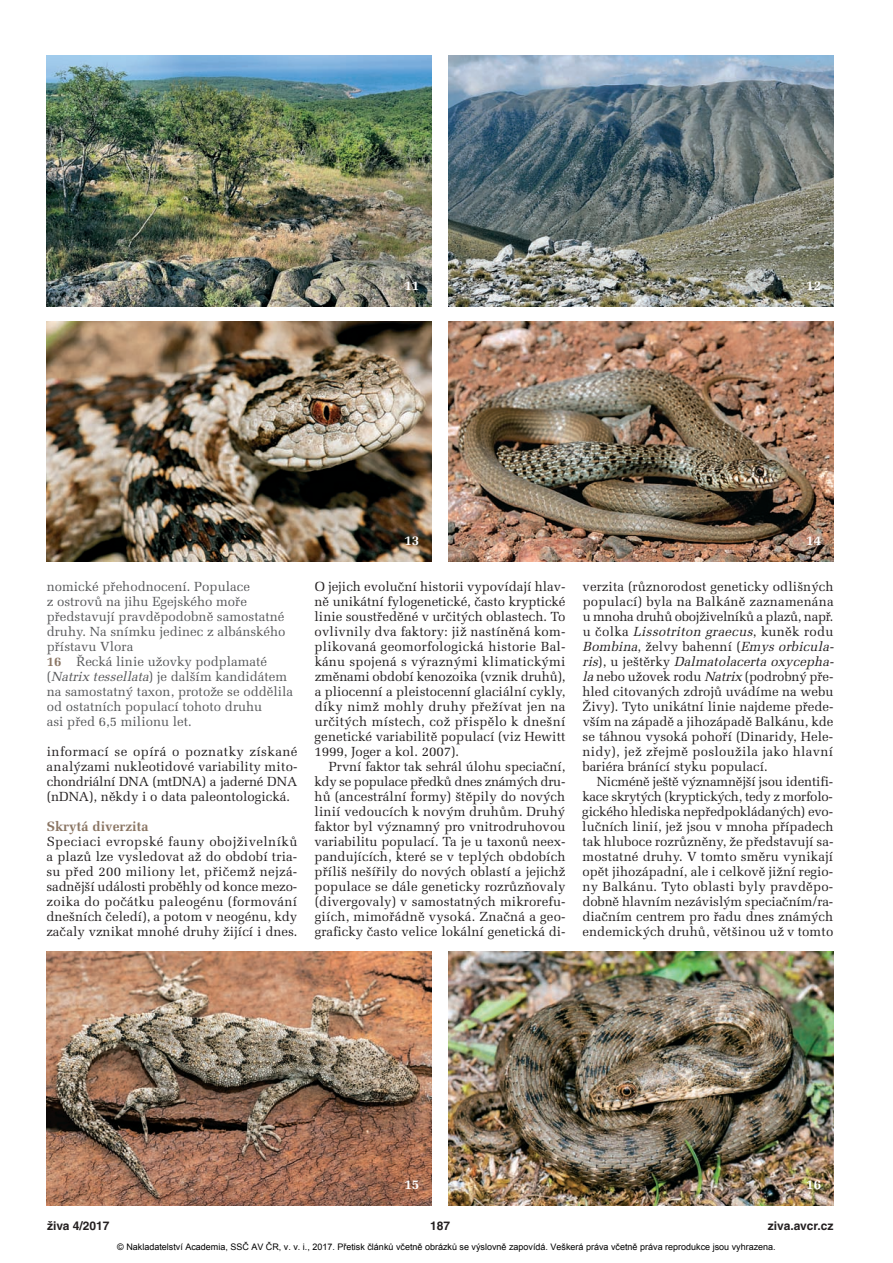
<style>
.page{position:relative;width:893px;height:1263px;background:#fff}
.page>*{position:absolute;margin:0;border:0;box-sizing:border-box;transform-origin:0 0}
.t1{font:700 13.5px "Melior CE";color:#8b7664}
.t2{font:700 13.5px "Melior CE";color:#fff}
.t3{font:13.2px/15px "Melior CE";color:#231f20;text-align:justify}
.t4{font:13.2px/15px "Melior CE";color:#57585a}
.t5{font:700 12px "Helvetica CE";color:#231f20}
.t6{font:9px "Arial";color:#000}
.s1{font-weight:700;color:#8b7664}
.s2{font-style:italic}
</style>
<div class="page">
<img style="left:449px;top:55px;width:384px;height:251px">
<img style="left:47px;top:55px;width:385px;height:251px">
<img style="left:449px;top:321px;width:384px;height:240px">
<img style="left:47px;top:321px;width:385px;height:240px">
<img style="left:449px;top:951px;width:384px;height:254px">
<img style="left:47px;top:951px;width:385px;height:254px">
<p class="t2" style="left:404px;top:281px;width:17px">11</p>
<p class="t2" style="left:806px;top:281px;width:17px">12</p>
<p class="t4" style="left:47px;top:581px;width:248px">nomické přehodnocení. Populace<br>z ostrovů na jihu Egejského moře představují pravděpodobně samostatné druhy. Na snímku jedinec z albánského přístavu Vlora<br><span class="s1">16</span> Řecká linie užovky podplamaté (<span class="s2">Natrix tessellata</span>) je dalším kandidátem na samostatný taxon, protože se oddělila od ostatních populací tohoto druhu<br>asi před 6,5 milionu let.</p>
<p class="t3" style="left:47px;top:746px;width:252px">informací se opírá o poznatky získané analýzami nukleotidové variability mito&shy;chondriální DNA (mtDNA) a jaderné DNA (nDNA), někdy i o data paleontologická.</p>
<p class="t1" style="left:47px;top:822px;width:103px">Skrytá diverzita</p>
<p class="t3" style="left:46px;top:836px;width:253px">Speciaci evropské fauny obojživelníků a plazů lze vysledovat až do období tria&shy;su před 200 miliony let, přičemž nejzá&shy;sadnější události proběhly od konce mezo&shy;zoika do počátku paleogénu (formování dnešních čeledí), a potom v neogénu, kdy začaly vznikat mnohé druhy žijící i dnes.</p>
<p class="t2" style="left:404px;top:535px;width:17px">13</p>
<p class="t2" style="left:806px;top:535px;width:17px">14</p>
<p class="t3" style="left:314px;top:581px;width:253px">O jejich evoluční historii vypovídají hlav&shy;ně unikátní fylogenetické, často kryptické linie soustředěné v určitých oblastech. To ovlivnily dva faktory: již nastíněná kom&shy;plikovaná geomorfologická historie Bal - kánu spojená s výraznými klimatickými změnami období kenozoika (vznik druhů), a pliocenní a pleistocenní glaciální cykly, díky nimž mohly druhy přežívat jen na určitých místech, což přispělo k dnešní genetické variabilitě populací (viz Hewitt 1999, Joger a kol. 2007).</p>
<p class="t3" style="left:314px;top:761px;width:253px;text-indent:15px">První faktor tak sehrál úlohu speciační, kdy se populace předků dnes známých dru&shy;hů (ancestrální formy) štěpily do nových linií vedoucích k novým druhům. Druhý faktor byl významný pro vnitrodruhovou variabilitu populací. Ta je u taxonů neex&shy;pandujících, které se v teplých obdobích příliš nešířily do nových oblastí a jejichž populace se dále geneticky rozrůzňovaly (divergovaly) v samostatných mikrorefu&shy;giích, mimořádně vysoká. Značná a geo&shy;graficky často velice lokální genetická di -</p>
<p class="t3" style="left:582px;top:581px;width:255px;text-align:left">verzita (různorodost geneticky odlišných populací) byla na Balkáně zaznamenána u mnoha druhů obojživelníků a plazů, např. u č o l k a <span class="s2">Lissotriton graecus</span>, ku n ě k r o d u <span class="s2">Bombina</span>, ž e l v y b a h e n n í ( <span class="s2">Emys orbicula&shy;ris</span>) , u j e š t ě r k y <span class="s2">Dalmatolacerta oxycepha&shy;la</span>nebo užovek rodu <span class="s2">Natrix</span>(podrobný pře&shy;hled citovaných zdrojů uvádíme na webu Živy). Tyto unikátní linie najdeme přede&shy;vším na západě a jihozápadě Balkánu, kde se táhnou vysoká pohoří (Dinaridy, Hele&shy;nidy), jež zřejmě posloužila jako hlavní bariéra bránící styku populací.</p>
<p class="t3" style="left:582px;top:776px;width:253px;text-indent:15px">Nicméně ještě významnější jsou identifi - kace skrytých (kryptických, tedy z morfolo - gického hlediska nepředpokládaných) evo&shy;lučních linií, jež jsou v mnoha případech tak hluboce rozrůzněny, že představují sa - mostatné druhy. V tomto směru vynikají opět jihozápadní, ale i celkově jižní regio - ny Balkánu. Tyto oblasti byly pravděpo&shy;dobně hlavním nezávislým speciačním/ra - diačním centrem pro řadu dnes známých endemických druhů, většinou už v tomto</p>
<p class="t2" style="left:404px;top:1180px;width:17px">15</p>
<p class="t2" style="left:806px;top:1180px;width:17px">16</p>
<p class="t5" style="left:47px;top:1221px;width:64px">živa 4/2017</p>
<p class="t5" style="left:430px;top:1221px;width:22px">187</p>
<p class="t5" style="left:768px;top:1221px;width:67px">ziva.avcr.cz</p>
<p class="t6" style="left:117px;top:1241px;width:660px">© Nakladatelství Academia, SSČ AV ČR, v. v. i., 2017. Přetisk článků včetně obrázků se výslovně zapovídá. Veškerá práva včetně práva reprodukce jsou vyhrazena.</p>
</div>
